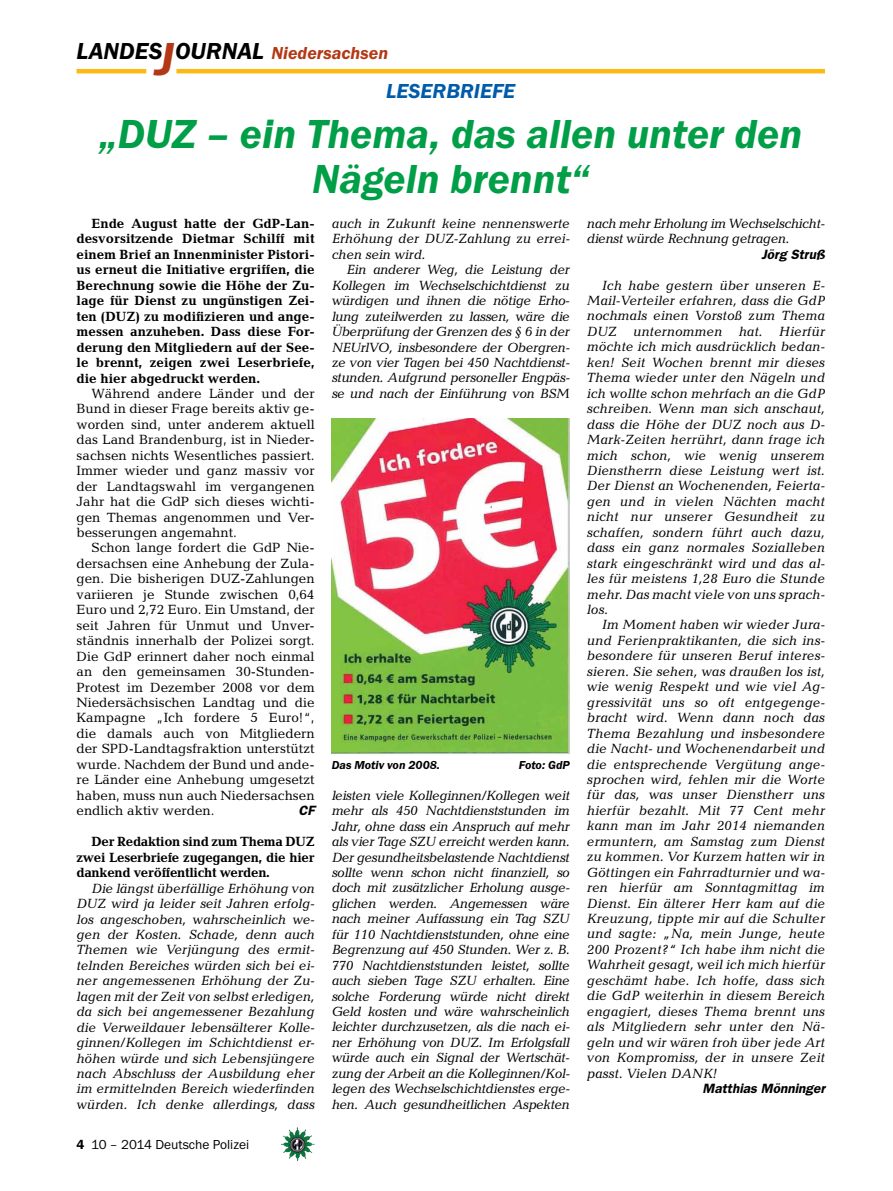
<style>
.page{position:relative;width:893px;height:1191px;background:#fff}
.page>*{position:absolute;margin:0;border:0;box-sizing:border-box;transform-origin:0 0}
.t1{font:italic 600 42px/45px "Franklin Gothic Itc T";color:#009f47;text-align:center}
.t2{font:italic 600 21px "Franklin Gothic Itc T";color:#005baa}
.t3{font:italic 600 18px "Franklin Gothic Itc T";color:#b33916}
.t4{font:italic 13.5px/15.5px "Candida";letter-spacing:-.01em;color:#000;text-align:justify}
.t5{font:13.5px/15.5px "Candida";color:#000;text-align:justify}
.t6{font:700 13.5px/15.5px "Candida";letter-spacing:-.015em;color:#000;text-align:justify}
.t7{font:italic 13.5px/15.5px "Candida";letter-spacing:-.03em;color:#000}
.t8{font:italic 600 13.5px "Franklin Gothic";color:#000}
.t9{font:13.5px "Franklin Gothic Itc T";color:#000}
.t10{font:italic 600 12px "Franklin Gothic Itc T";color:#000}
.s1{font-size:24px;color:#000}
.s2{font-size:48px}
.s3{font-weight:600}
</style>
<div class="page">
<hr style="left:77px;top:69px;width:69px;height:4px;background:#fdb913">
<hr style="left:176px;top:69px;width:649px;height:4px;background:#fdb913">
<img style="left:281px;top:1128px;width:16px;height:24px">
<img style="left:332px;top:418px;width:238px;height:335px">
<h3 class="t3" style="left:77px;top:42px;width:313px"><span class="s1">LANDES</span><span class="s2">J</span><span class="s1">OURNAL</span> Niedersachsen</h3>
<h2 class="t2" style="left:386px;top:79px;width:24px">Leser</h2>
<h2 class="t2" style="left:446px;top:79px;width:47px">briefe</h2>
<h1 class="t1" style="left:99px;top:111px;width:704px">„DUZ – ein Thema, das allen unter den<br>Nägeln brennt“</h1>
<p class="t6" style="left:77px;top:216px;width:240px;text-indent:15px">Ende August hatte der GdP-Lan&shy;desvorsitzende Dietmar Schilff mit einem Brief an Innenminister Pistori&shy;us erneut die Initiative ergriffen, die Berechnung sowie die Höhe der Zu&shy;lage für Dienst zu ungünstigen Zei&shy;ten (DUZ) zu modifizieren und ange&shy;messen anzuheben. Dass diese For&shy;derung den Mitgliedern auf der See&shy;le brennt, zeigen zwei Leserbriefe, die hier abgedruckt werden.</p>
<p class="t5" style="left:77px;top:386px;width:240px;text-indent:15px">Während andere Länder und der Bund in dieser Frage bereits aktiv ge&shy;worden sind, unter anderem aktuell das Land Brandenburg, ist in Nieder&shy;sachsen nichts Wesentliches passiert.<br>Immer wieder und ganz massiv vor der Landtagswahl im vergangenen Jahr hat die GdP sich dieses wichti&shy;gen Themas angenommen und Ver&shy;besserungen angemahnt.</p>
<p class="t5" style="left:77px;top:540px;width:240px;text-indent:15px">Schon lange fordert die GdP Nie&shy;dersachsen eine Anhebung der Zula&shy;gen. Die bisherigen DUZ-Zahlungen variieren je Stunde zwischen 0,64<br>Euro und 2,72 Euro. Ein Umstand, der seit Jahren für Unmut und Unver&shy;ständnis innerhalb der Polizei sorgt.<br>Die GdP erinnert daher noch einmal an den gemeinsamen 30-Stunden-Protest im Dezember 2008 vor dem Niedersächsischen Landtag und die Kampagne „Ich fordere 5 Euro!“, die damals auch von Mitgliedern der SPD-Landtagsfraktion unterstützt wurde. Nachdem der Bund und ande&shy;re Länder eine Anhebung umgesetzt haben, muss nun auch Niedersachsen endlich aktiv werden.</p>
<p class="t7" style="left:587px;top:215px;width:240px">nach mehr Erholung im Wechselschicht&shy;dienst würde Rechnung getragen.</p>
<p class="t8" style="left:761px;top:246px;width:65px">Jörg Struß</p>
<p class="t4" style="left:587px;top:277px;width:240px;text-indent:15px">Ich habe gestern über unseren E-Mail-Verteiler erfahren, dass die GdP nochmals einen Vorstoß zum Thema DUZ unternommen hat. Hierfür möchte ich mich ausdrücklich bedan&shy;ken! Seit Wochen brennt mir dieses Thema wieder unter den Nägeln und ich wollte schon mehrfach an die GdP schreiben. Wenn man sich anschaut, dass die Höhe der DUZ noch aus D-Mark-Zeiten herrührt, dann frage ich mich schon, wie wenig unserem Dienstherrn diese Leistung wert ist.<br>Der Dienst an Wochenenden, Feierta&shy;gen und in vielen Nächten macht nicht nur unserer Gesundheit zu schaffen, sondern führt auch dazu, dass ein ganz normales Sozialleben stark eingeschränkt wird und das al&shy;les für meistens 1,28 Euro die Stunde mehr. Das macht viele von uns sprach&shy;los.</p>
<p class="t4" style="left:587px;top:617px;width:240px;text-indent:15px">Im Moment haben wir wieder Jura&shy;und Ferienpraktikanten, die sich ins&shy;besondere für unseren Beruf interes&shy;sieren. Sie sehen, was draußen los ist, wie wenig Respekt und wie viel Ag&shy;gressivität uns so oft entgegenge&shy;bracht wird. Wenn dann noch das Thema Bezahlung und insbesondere die Nacht- und Wochenendarbeit und die entsprechende Vergütung ange&shy;sprochen wird, fehlen mir die Worte für das, was unser Dienstherr uns hierfür bezahlt. Mit 77 Cent mehr kann man im Jahr 2014 niemanden ermuntern, am Samstag zum Dienst zu kommen. Vor Kurzem hatten wir in Göttingen ein Fahrradturnier und wa&shy;ren hierfür am Sonntagmittag im Dienst. Ein älterer Herr kam auf die Kreuzung, tippte mir auf die Schulter und sagte: „Na, mein Junge, heute 200 Prozent?“ Ich habe ihm nicht die Wahrheit gesagt, weil ich mich hierfür geschämt habe. Ich hoffe, dass sich die GdP weiterhin in diesem Bereich engagiert, dieses Thema brennt uns als Mitgliedern sehr unter den Nä&shy;geln und wir wären froh über jede Art von Kompromiss, der in unsere Zeit passt. Vielen DANK!</p>
<p class="t8" style="left:703px;top:1080px;width:124px">Matthias Mönninger</p>
<p class="t4" style="left:332px;top:215px;width:240px">auch in Zukunft keine nennenswerte Erhöhung der DUZ-Zahlung zu errei&shy;chen sein wird.</p>
<p class="t4" style="left:332px;top:262px;width:240px;text-indent:15px">Ein anderer Weg, die Leistung der Kollegen im Wechselschichtdienst zu würdigen und ihnen die nötige Erho&shy;lung zuteilwerden zu lassen, wäre die Überprüfung der Grenzen des § 6 in der NEUrlVO, insbesondere der Obergren&shy;ze von vier Tagen bei 450 Nachtdienst&shy;stunden. Aufgrund personeller Engpäs&shy;se und nach der Einführung von BSM</p>
<p class="t10" style="left:332px;top:758px;width:110px">Das Motiv von 2008.</p>
<p class="t10" style="left:519px;top:758px;width:53px">Foto: GdP</p>
<p class="t4" style="left:332px;top:787px;width:240px">leisten viele Kolleginnen/Kollegen weit mehr als 450 Nachtdienststunden im Jahr, ohne dass ein Anspruch auf mehr als vier Tage SZU erreicht werden kann.<br>Der gesundheitsbelastende Nachtdienst sollte wenn schon nicht finanziell, so doch mit zusätzlicher Erholung ausge&shy;glichen werden. Angemessen wäre nach meiner Auffassung ein Tag SZU für 110 Nachtdienststunden, ohne eine Begrenzung auf 450 Stunden. Wer z. B.<br>770 Nachtdienststunden leistet, sollte auch sieben Tage SZU erhalten. Eine solche Forderung würde nicht direkt Geld kosten und wäre wahrscheinlich leichter durchzusetzen, als die nach ei&shy;ner Erhöhung von DUZ. Im Erfolgsfall würde auch ein Signal der Wertschät&shy;zung der Arbeit an die Kolleginnen/Kol&shy;legen des Wechselschichtdienstes erge&shy;hen. Auch gesundheitlichen Aspekten</p>
<p class="t8" style="left:298px;top:802px;width:18px">CF</p>
<p class="t6" style="left:77px;top:834px;width:240px;text-indent:15px">Der Redaktion sind zum Thema DUZ zwei Leserbriefe zugegangen, die hier dankend veröffentlicht werden.</p>
<p class="t4" style="left:77px;top:880px;width:240px;text-indent:15px">Die längst überfällige Erhöhung von DUZ wird ja leider seit Jahren erfolg&shy;los angeschoben, wahrscheinlich we&shy;gen der Kosten. Schade, denn auch Themen wie Verjüngung des ermit&shy;telnden Bereiches würden sich bei ei&shy;ner angemessenen Erhöhung der Zu&shy;lagen mit der Zeit von selbst erledigen, da sich bei angemessener Bezahlung die Verweildauer lebensälterer Kolle&shy;ginnen/Kollegen im Schichtdienst er&shy;höhen würde und sich Lebensjüngere nach Abschluss der Ausbildung eher im ermittelnden Bereich wiederfinden würden. Ich denke allerdings, dass</p>
<p class="t9" style="left:77px;top:1136px;width:174px"><span class="s3">4</span> 10 – 2014 Deutsche Polizei</p>
</div>
